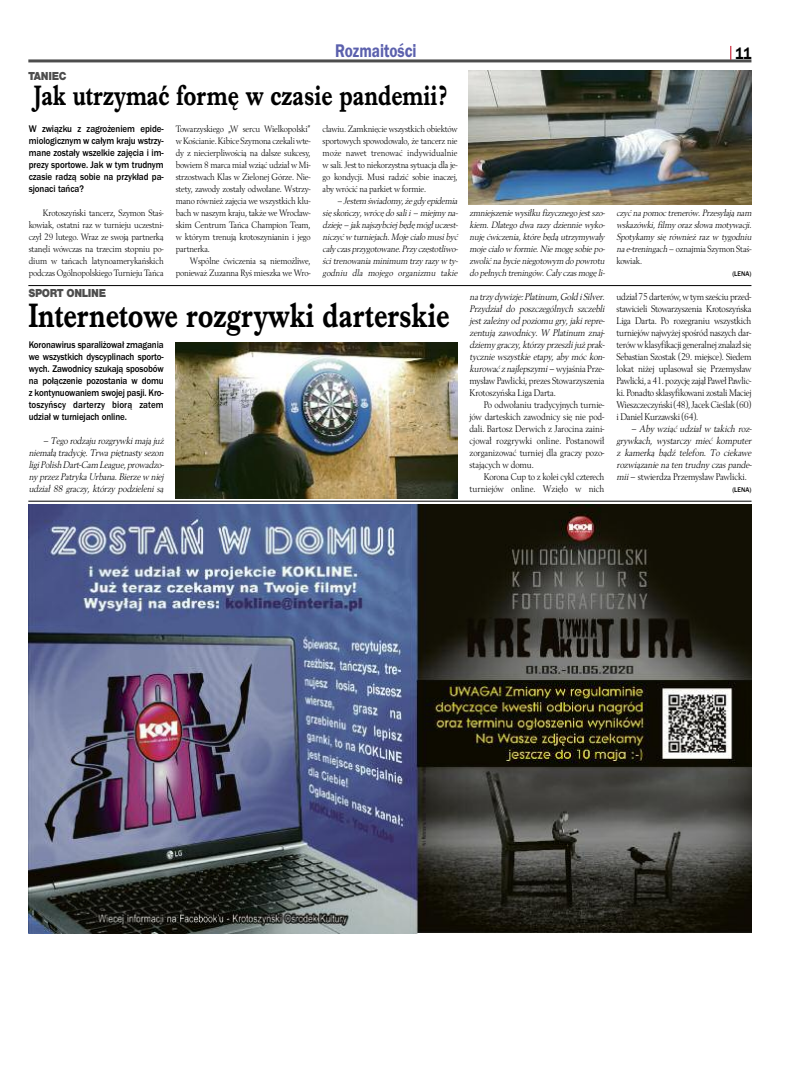
<style>
.page{position:relative;width:794px;height:1092px;background:#fff}
.page>*{position:absolute;margin:0;border:0;box-sizing:border-box;transform-origin:0 0}
.t1{font:700 35px "Imprint URWTCE";color:#000;scale:.8 1}
.t2{font:700 29px "Imprint URWTCE";color:#000;scale:.8 1}
.t3{font:19px "Franklin Got URWTCE Dem";color:#5b60ad;scale:.8 1}
.t4{font:17px "Franklin Got URWTCE Dem";color:#000;scale:.8 1}
.t5{font:900 12px "Nimbus San TCE";letter-spacing:-.035em;color:#4d4d4d;scale:.9 1}
.t6{font:10px/12px "Berling TCE";letter-spacing:-.025em;color:#000;text-align:justify;scale:.9 1}
.t7{font:italic 10px/12px "Berling TCE";letter-spacing:-.015em;color:#000;scale:.9 1}
.t8{font:500 10px/12px "Franklin Got URWTCE";letter-spacing:-.005em;color:#000;text-align:justify;scale:.9 1}
.t9{font:9.6px/12px "Berling TCE";letter-spacing:-.015em;color:#000;text-align:justify;scale:.9 1}
.t10{font:italic 9.6px/12px "Berling TCE";letter-spacing:-.015em;color:#000;scale:.9 1}
.t11{font:500 7px "Franklin Got URWTCE";color:#000;scale:.95 1}
.s1{font-style:normal}
</style>
<div class="page">
<hr style="left:28px;top:59px;width:723px;height:3px;background:#4d4d4d">
<svg style="left:730px;top:46px;width:1px;height:14px"></svg>
<img style="left:28px;top:505px;width:723px;height:428px">
<hr style="left:28px;top:500px;width:723px;height:1px;background:#000">
<hr style="left:28px;top:285px;width:723px;height:1px;background:#000">
<img style="left:468px;top:71px;width:283px;height:134px">
<img style="left:175px;top:342px;width:283px;height:157px">
<h3 class="t3" style="left:335px;top:40px;width:103px">Rozmaitości</h3>
<h3 class="t4" style="left:735px;top:43px;width:21px">11</h3>
<p class="t5" style="left:28px;top:69px;width:44px">TANIEC</p>
<h2 class="t2" style="left:34px;top:78px;width:518px">Jak utrzymać formę w czasie pandemii?</h2>
<p class="t8" style="left:29px;top:123px;width:151px">W związku z zagrożeniem epide&shy;miologicznym w całym kraju wstrzy&shy;mane zostały wszelkie zajęcia i im&shy;prezy sportowe. Jak w tym trudnym czasie radzą sobie na przykład pa&shy;sjonaci tańca?</p>
<p class="t9" style="left:29px;top:207px;width:151px;text-indent:14px">Krotoszyński tancerz, Szymon Staś&shy;kowiak, ostatni raz w turnieju uczestni&shy;czył 29 lutego. Wraz ze swoją partnerką stanęli wówczas na trzecim stopniu po&shy;dium w tańcach latynoamerykańskich podczas Ogólnopolskiego Turnieju Tańca</p>
<p class="t9" style="left:176px;top:123px;width:151px">Towarzyskiego „W sercu Wielkopolski” w Kościanie. Kibice Szymona czekali wte&shy;dy z niecierpliwością na dalsze sukcesy, bowiem 8 marca miał wziąć udział w Mi&shy;strzostwach Klas w Zielonej Górze. Nie&shy;stety, zawody zostały odwołane. Wstrzy&shy;mano również zajęcia we wszystkich klu&shy;bach w naszym kraju, także we Wrocław&shy;skim Centrum Tańca Champion Team, w którym trenują krotoszynianin i jego partnerka.</p>
<p class="t9" style="left:176px;top:255px;width:151px;text-align:right">Wspólne ćwiczenia są niemożliwe, ponieważ Zuzanna Ryś mieszka we Wro-</p>
<p class="t9" style="left:323px;top:123px;width:151px">cławiu. Zamknięcie wszystkich obiektów sportowych spowodowało, że tancerz nie może nawet trenować indywidualnie w sali. Jest to niekorzystna sytuacja dla je&shy;go kondycji. Musi radzić sobie inaczej, aby wrócić na parkiet w formie.</p>
<p class="t10" style="left:323px;top:195px;width:153px;text-align:justify;text-indent:14px">–Jestemświadomy, żegdy epidemia się skończy, wrócę do sali i – miejmy na&shy;dzieję – jak najszybciej będę mógł uczest&shy;niczyć w turniejach. Moje ciało musi być cały czas przygotowane. Przy częstotliwo&shy;ści trenowania minimum trzy razy w ty&shy;godniu dla mojego organizmu takie</p>
<p class="t10" style="left:469px;top:207px;width:153px">zmniejszenie wysiłku fizycznego jest szo&shy;kiem. Dlatego dwa razy dziennie wyko&shy;nuję ćwiczenia, które będą utrzymywały moje ciało w formie. Nie mogę sobie po&shy;zwolićnabycieniegotowymdopowrotu do pełnych treningów. Cały czas mogę li-</p>
<p class="t10" style="left:616px;top:207px;width:153px">czyć na pomoc trenerów. Przesyłają nam wskazówki, filmy oraz słowa motywacji.<br>Spotykamy się również raz w tygodniu nae-treningach <span class="s1">– oznajmia Szymon Staś&shy;kowiak.</span></p>
<p class="t11" style="left:732px;top:269px;width:22px">(LENA)</p>
<p class="t5" style="left:28px;top:286px;width:88px">SPORT ONLINE</p>
<h1 class="t1" style="left:28px;top:295px;width:528px">Internetowe rozgrywki darterskie</h1>
<p class="t8" style="left:29px;top:339px;width:151px">Koronawirus sparaliżował zmagania we wszystkich dyscyplinach sporto&shy;wych. Zawodnicy szukają sposobów na połączenie pozostania w domu z kontynuowaniem swojej pasji. Kro&shy;toszyńscy darterzy biorą zatem udział w turniejach online.</p>
<p class="t7" style="left:29px;top:435px;width:153px;text-indent:14px">–Tegorodzajurozgrywkimają już niemałą tradycję. Trwa piętnasty sezon ligi Polish Dart-Cam League, prowadzo&shy;ny przez Patryka Urbana. Bierze w niej udział 88 graczy, którzy podzieleni są</p>
<p class="t7" style="left:469px;top:291px;width:153px">na trzy dywizje: Platinum, Gold i Silver.<br>Przydział do poszczególnych szczebli jest zależny od poziomu gry, jaki repre&shy;zentują zawodnicy. W Platinum znaj&shy;dziemy graczy, którzy przeszli już prak&shy;tycznie wszystkie etapy, aby móc kon&shy;kurowaćznajlepszymi<span class="s1">– wyjaśnia Prze&shy;mysław Pawlicki, prezes Stowarzyszenia Krotoszyńska Liga Darta.</span></p>
<p class="t6" style="left:469px;top:399px;width:151px;text-indent:14px">Po odwołaniu tradycyjnych turnie&shy;jów darteskich zawodnicy się nie pod&shy;dali. Bartosz Derwich z Jarocina zaini&shy;cjował rozgrywki online. Postanowił zorganizować turniej dla graczy pozo&shy;stających w domu.</p>
<p class="t6" style="left:469px;top:471px;width:151px;text-align:right">Korona Cup to z kolei cykl czterech turniejów online. Wzięło w nich</p>
<p class="t6" style="left:616px;top:291px;width:151px">udział 75 darterów, w tym sześciu przed&shy;stawicieli Stowarzyszenia Krotoszyńska Liga Darta. Po rozegraniu wszystkich turniejów najwyżej spośród naszych dar&shy;terówwklasyfikacji generalnej znalazłsię Sebastian Szostak (29. miejsce). Siedem lokat niżej uplasował się Przemysław Pawlicki, a 41. pozycję zajął Paweł Pawlic&shy;ki. Ponadto sklasyfikowani zostali Maciej Wieszczeczyński(48),JacekCieślak (60) i Daniel Kurzawski (64).</p>
<p class="t7" style="left:616px;top:423px;width:153px;text-align:justify;text-indent:14px">– Aby wziąć udział w takich roz&shy;grywkach, wystarczy mieć komputer z kamerką bądź telefon. To ciekawe rozwiązanie na ten trudny czas pande&shy;mii<span class="s1">– stwierdza Przemysław Pawlicki.</span></p>
<p class="t11" style="left:732px;top:485px;width:22px">(LENA)</p>
</div>
